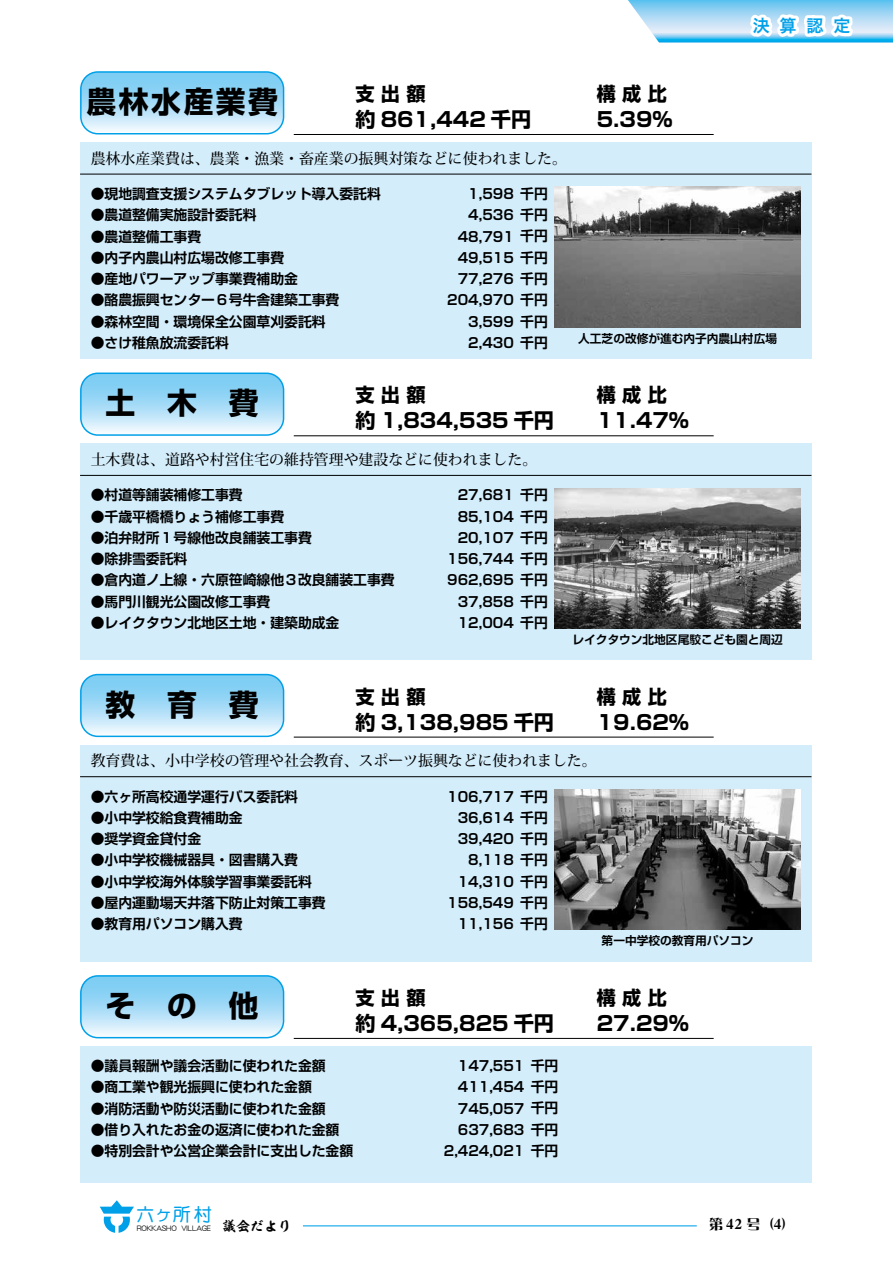
<style>
.page{position:relative;width:893px;height:1263px;background:#fff}
.page>*{position:absolute;margin:0;border:0;box-sizing:border-box;transform-origin:0 0}
.t1{font:700 29.7px "Shin Go Pro";letter-spacing:.09em;color:#000}
.t2{font:700 20.25px "Shin Go Pro";color:#000}
.t3{font:700 19.2px "Shin Go Pro";letter-spacing:.335em;color:#000}
.t4{font:18.3px "DF Maru Gothic Bd WING RKSJ H";color:#00a0e9}
.t5{font:16.95px "Hira Kaku Std W6";color:#00a0e9}
.t6{font:500 14.85px "Koz Min Pr 6 N";color:#000}
.t7{font:700 13.8px/21.3px "Shin Go Pro De";color:#000;text-align:right}
.t8{font:13.8px "DF Lei Ga So W9 WIN RKSJ H";color:#000}
.t9{font:13.8px "DRAGONHIGH";color:#000}
.t10{font:700 11.7px "Shin Go Pro De";color:#000}
.t11{font:7.35px "DF Maru Gothic Md WING RKSJ H";color:#000}
.s1{font-size:16.65px}
</style>
<div class="page">
<svg style="left:100px;top:1200px;width:34px;height:33px"></svg>
<hr style="left:303px;top:1225px;width:394px;height:1px;background:#00a0e9">
<svg style="left:628px;top:0;width:265px;height:43px"></svg>
<div style="left:80px;top:443px;width:731px;height:217px;background:#d3edfb"></div>
<svg style="left:83px;top:375px;width:201px;height:58px;background:#a9ddf7"></svg>
<div style="left:80px;top:372px;width:204px;height:64px;border:2px solid #00a0e9;border-radius:17px"></div>
<hr style="left:294px;top:435px;width:420px;height:1px;background:#000">
<hr style="left:80px;top:475px;width:731px;height:1px;background:#000">
<img style="left:554px;top:488px;width:247px;height:140px">
<div style="left:80px;top:142px;width:731px;height:217px;background:#d3edfb"></div>
<svg style="left:81px;top:74px;width:203px;height:60px;background:#a9ddf7"></svg>
<div style="left:80px;top:71px;width:204px;height:63px;border:2px solid #00a0e9;border-radius:17px"></div>
<hr style="left:294px;top:134px;width:420px;height:1px;background:#000">
<hr style="left:80px;top:174px;width:731px;height:1px;background:#000">
<img style="left:554px;top:187px;width:247px;height:140px">
<div style="left:80px;top:745px;width:731px;height:217px;background:#d3edfb"></div>
<svg style="left:83px;top:675px;width:201px;height:61px;background:#aaddf7"></svg>
<div style="left:80px;top:674px;width:204px;height:63px;border:2px solid #00a0e9;border-radius:17px"></div>
<hr style="left:294px;top:737px;width:420px;height:1px;background:#000">
<hr style="left:80px;top:776px;width:731px;height:1px;background:#000">
<img style="left:554px;top:789px;width:247px;height:141px">
<div style="left:80px;top:1046px;width:731px;height:136px;background:#d3edfb"></div>
<svg style="left:81px;top:978px;width:203px;height:60px;background:#aaddf7"></svg>
<div style="left:80px;top:975px;width:204px;height:63px;border:2px solid #00a0e9;border-radius:17px"></div>
<hr style="left:294px;top:1038px;width:420px;height:1px;background:#000">
<p class="t5" style="left:753px;top:13px;width:99px">決算認定</p>
<h1 class="t1" style="left:86px;top:78px;width:193px">農林水産業費</h1>
<h3 class="t3" style="left:355px;top:79px;width:72px">支出額</h3>
<h2 class="t2" style="left:355px;top:103px;width:177px">約 861,442 千円</h2>
<p class="t6" style="left:91px;top:150px;width:478px">農林水産業費は、農業・漁業・畜産業の振興対策などに使われました。</p>
<p class="t7" style="left:91px;top:181px;width:292px">●現地調査支援システムタブレット導入委託料</p>
<p class="t7" style="left:91px;top:203px;width:167px">●農道整備実施設計委託料</p>
<p class="t7" style="left:91px;top:224px;width:112px">●農道整備工事費</p>
<p class="t7" style="left:91px;top:245px;width:195px">●内子内農山村広場改修工事費</p>
<p class="t7" style="left:91px;top:266px;width:209px">●産地パワーアップ事業費補助金</p>
<p class="t7" style="left:91px;top:288px;width:250px">●酪農振興センター６号牛舎建築工事費</p>
<p class="t7" style="left:91px;top:309px;width:236px">●森林空間・環境保全公園草刈委託料</p>
<p class="t7" style="left:447px;top:181px;width:68px">1,598<br>4,536<br>48,791<br>49,515<br>77,276<br>204,970<br>3,599<br>2,430</p>
<p class="t7" style="left:520px;top:181px;width:29px;text-align:justify">千円千円千円千円千円千円千円千円</p>
<p class="t7" style="left:91px;top:330px;width:140px">●さけ稚魚放流委託料</p>
<h1 class="t1" style="left:106px;top:380px;width:155px">土　木　費</h1>
<h3 class="t3" style="left:355px;top:380px;width:72px">支出額</h3>
<h2 class="t2" style="left:355px;top:405px;width:200px">約 1,834,535 千円</h2>
<p class="t6" style="left:91px;top:451px;width:448px">土木費は、道路や村営住宅の維持管理や建設などに使われました。</p>
<p class="t7" style="left:91px;top:483px;width:154px">●村道等舗装補修工事費</p>
<p class="t7" style="left:91px;top:504px;width:195px">●千歳平橋橋りょう補修工事費</p>
<p class="t7" style="left:91px;top:525px;width:223px">●泊弁財所１号線他改良舗装工事費</p>
<p class="t7" style="left:91px;top:546px;width:98px">●除排雪委託料</p>
<p class="t7" style="left:91px;top:568px;width:306px">●倉内道ノ上線・六原笹崎線他３改良舗装工事費</p>
<p class="t7" style="left:91px;top:589px;width:181px">●馬門川観光公園改修工事費</p>
<p class="t7" style="left:91px;top:610px;width:250px">●レイクタウン北地区土地・建築助成金</p>
<p class="t7" style="left:447px;top:483px;width:68px">27,681<br>85,104<br>20,107<br>156,744<br>962,695<br>37,858<br>12,004</p>
<p class="t7" style="left:520px;top:483px;width:29px;text-align:justify">千円千円千円千円千円千円千円</p>
<h1 class="t1" style="left:106px;top:681px;width:155px">教　育　費</h1>
<h3 class="t3" style="left:355px;top:681px;width:72px">支出額</h3>
<h2 class="t2" style="left:355px;top:706px;width:200px">約 3,138,985 千円</h2>
<h3 class="t3" style="left:597px;top:79px;width:72px">構成比</h3>
<h2 class="t2" style="left:597px;top:103px;width:77px">5.39％</h2>
<p class="t10" style="left:578px;top:329px;width:200px">人工芝の改修が進む内子内農山村広場</p>
<h3 class="t3" style="left:597px;top:380px;width:72px">構成比</h3>
<h2 class="t2" style="left:597px;top:405px;width:94px">11.47％</h2>
<p class="t10" style="left:572px;top:630px;width:212px">レイクタウン北地区尾駮こども園と周辺</p>
<h3 class="t3" style="left:597px;top:681px;width:72px">構成比</h3>
<h2 class="t2" style="left:597px;top:706px;width:94px">19.62％</h2>
<p class="t6" style="left:91px;top:753px;width:507px">教育費は、小中学校の管理や社会教育、スポーツ振興などに使われました。</p>
<p class="t7" style="left:91px;top:784px;width:209px">●六ヶ所高校通学運行バス委託料</p>
<p class="t7" style="left:91px;top:805px;width:154px">●小中学校給食費補助金</p>
<p class="t7" style="left:91px;top:827px;width:112px">●奨学資金貸付金</p>
<p class="t7" style="left:91px;top:848px;width:209px">●小中学校機械器具・図書購入費</p>
<p class="t7" style="left:91px;top:869px;width:223px">●小中学校海外体験学習事業委託料</p>
<p class="t7" style="left:91px;top:890px;width:236px">●屋内運動場天井落下防止対策工事費</p>
<p class="t7" style="left:91px;top:912px;width:154px">●教育用パソコン購入費</p>
<p class="t7" style="left:447px;top:784px;width:68px">106,717<br>36,614<br>39,420<br>8,118<br>14,310<br>158,549<br>11,156</p>
<p class="t7" style="left:520px;top:784px;width:29px;text-align:justify">千円千円千円千円千円千円千円</p>
<p class="t10" style="left:602px;top:931px;width:154px">第一中学校の教育用パソコン</p>
<h1 class="t1" style="left:106px;top:982px;width:155px">そ　の　他</h1>
<h3 class="t3" style="left:355px;top:982px;width:72px">支出額</h3>
<h2 class="t2" style="left:355px;top:1007px;width:200px">約 4,365,825 千円</h2>
<p class="t7" style="left:91px;top:1053px;width:236px">●議員報酬や議会活動に使われた金額</p>
<p class="t7" style="left:91px;top:1075px;width:223px">●商工業や観光振興に使われた金額</p>
<p class="t7" style="left:91px;top:1096px;width:236px">●消防活動や防災活動に使われた金額</p>
<p class="t7" style="left:91px;top:1117px;width:250px">●借り入れたお金の返済に使われた金額</p>
<p class="t7" style="left:91px;top:1138px;width:264px">●特別会計や公営企業会計に支出した金額</p>
<p class="t7" style="left:444px;top:1053px;width:82px">147,551<br>411,454<br>745,057<br>637,683<br>2,424,021</p>
<p class="t7" style="left:531px;top:1053px;width:29px;text-align:justify">千円千円千円千円千円</p>
<h3 class="t3" style="left:597px;top:982px;width:72px">構成比</h3>
<h2 class="t2" style="left:597px;top:1007px;width:94px">27.29％</h2>
<h3 class="t4" style="left:136px;top:1205px;width:78px">六<span class="s1">ヶ</span>所村</h3>
<p class="t11" style="left:137px;top:1225px;width:41px">ROKKASHO</p>
<p class="t8" style="left:709px;top:1217px;width:87px">第 24 号 ) (4</p>
<p class="t9" style="left:223px;top:1218px;width:71px">議会だより</p>
<p class="t11" style="left:181px;top:1225px;width:31px">VILLAGE</p>
</div>
